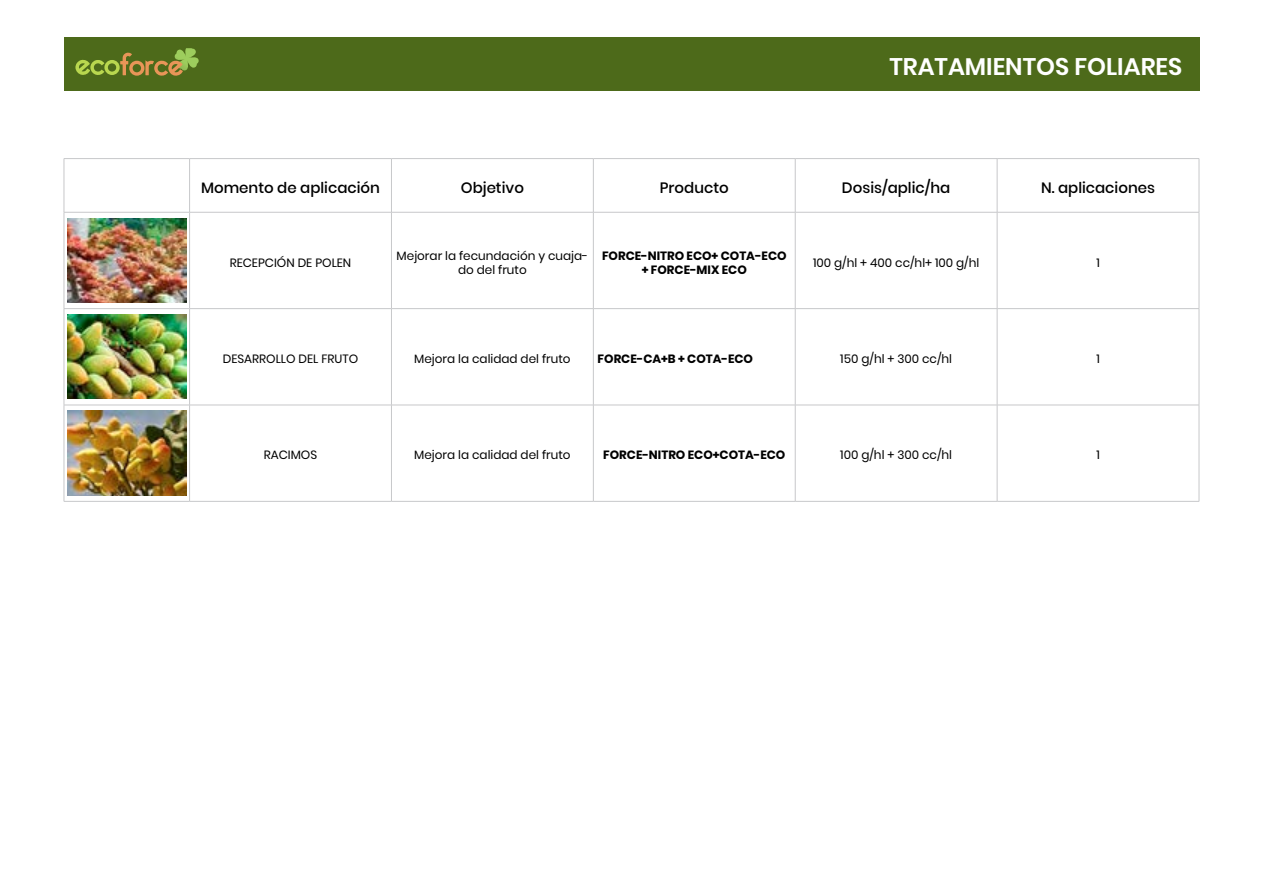
<style>
.page{position:relative;width:1263px;height:893px;background:#fff}
.page>*{position:absolute;margin:0;border:0;box-sizing:border-box;transform-origin:0 0}
.t1{font:600 24px "Poppins";color:#fff}
.t2{font:500 15px "Poppins";color:#000}
.t3{font:12px/14.4px "Poppins";color:#000;text-align:center}
.t4{font:700 12px/14.4px "Poppins";color:#000;text-align:center}
</style>
<div class="page">
<div style="left:64px;top:37px;width:1135px;height:53px;background:#4d6a1a"></div>
<svg style="left:75px;top:48px;width:124px;height:28px"></svg>
<hr style="left:64px;top:158px;width:126px;height:1px;background:#c7c8ca">
<hr style="left:391px;top:158px;width:202px;height:1px;background:#c7c8ca">
<hr style="left:593px;top:158px;width:202px;height:1px;background:#c7c8ca">
<hr style="left:795px;top:158px;width:202px;height:1px;background:#c7c8ca">
<hr style="left:997px;top:158px;width:202px;height:1px;background:#c7c8ca">
<hr style="left:64px;top:159px;width:1px;height:53px;background:#c7c8ca">
<hr style="left:593px;top:159px;width:1px;height:53px;background:#c7c8ca">
<hr style="left:795px;top:159px;width:1px;height:53px;background:#c7c8ca">
<hr style="left:997px;top:159px;width:1px;height:53px;background:#c7c8ca">
<hr style="left:1199px;top:159px;width:1px;height:53px;background:#c7c8ca">
<hr style="left:64px;top:212px;width:126px;height:1px;background:#c7c8ca">
<hr style="left:64px;top:212px;width:1px;height:96px;background:#c7c8ca">
<hr style="left:391px;top:212px;width:202px;height:1px;background:#c7c8ca">
<hr style="left:593px;top:212px;width:202px;height:1px;background:#c7c8ca">
<hr style="left:593px;top:212px;width:1px;height:96px;background:#c7c8ca">
<hr style="left:795px;top:212px;width:202px;height:1px;background:#c7c8ca">
<hr style="left:795px;top:212px;width:1px;height:96px;background:#c7c8ca">
<hr style="left:997px;top:212px;width:202px;height:1px;background:#c7c8ca">
<hr style="left:997px;top:212px;width:1px;height:96px;background:#c7c8ca">
<hr style="left:1199px;top:212px;width:1px;height:96px;background:#c7c8ca">
<hr style="left:64px;top:308px;width:126px;height:1px;background:#c7c8ca">
<hr style="left:64px;top:309px;width:1px;height:96px;background:#c7c8ca">
<hr style="left:391px;top:308px;width:202px;height:1px;background:#c7c8ca">
<hr style="left:593px;top:308px;width:202px;height:1px;background:#c7c8ca">
<hr style="left:593px;top:309px;width:1px;height:96px;background:#c7c8ca">
<hr style="left:795px;top:308px;width:202px;height:1px;background:#c7c8ca">
<hr style="left:795px;top:309px;width:1px;height:96px;background:#c7c8ca">
<hr style="left:997px;top:308px;width:202px;height:1px;background:#c7c8ca">
<hr style="left:997px;top:309px;width:1px;height:96px;background:#c7c8ca">
<hr style="left:1199px;top:309px;width:1px;height:96px;background:#c7c8ca">
<hr style="left:64px;top:405px;width:126px;height:1px;background:#c7c8ca">
<hr style="left:64px;top:405px;width:1px;height:96px;background:#c7c8ca">
<hr style="left:391px;top:405px;width:202px;height:1px;background:#c7c8ca">
<hr style="left:593px;top:405px;width:202px;height:1px;background:#c7c8ca">
<hr style="left:593px;top:405px;width:1px;height:96px;background:#c7c8ca">
<hr style="left:795px;top:405px;width:202px;height:1px;background:#c7c8ca">
<hr style="left:795px;top:405px;width:1px;height:96px;background:#c7c8ca">
<hr style="left:997px;top:405px;width:202px;height:1px;background:#c7c8ca">
<hr style="left:997px;top:405px;width:1px;height:96px;background:#c7c8ca">
<hr style="left:1199px;top:405px;width:1px;height:96px;background:#c7c8ca">
<hr style="left:64px;top:501px;width:126px;height:1px;background:#c7c8ca">
<hr style="left:391px;top:501px;width:202px;height:1px;background:#c7c8ca">
<hr style="left:593px;top:501px;width:202px;height:1px;background:#c7c8ca">
<hr style="left:795px;top:501px;width:202px;height:1px;background:#c7c8ca">
<hr style="left:997px;top:501px;width:202px;height:1px;background:#c7c8ca">
<hr style="left:190px;top:158px;width:201px;height:1px;background:#c7c8ca">
<hr style="left:189px;top:159px;width:1px;height:53px;background:#c7c8ca">
<hr style="left:391px;top:159px;width:1px;height:53px;background:#c7c8ca">
<hr style="left:190px;top:212px;width:201px;height:1px;background:#c7c8ca">
<hr style="left:189px;top:212px;width:1px;height:96px;background:#c7c8ca">
<hr style="left:391px;top:212px;width:1px;height:96px;background:#c7c8ca">
<hr style="left:190px;top:308px;width:201px;height:1px;background:#c7c8ca">
<hr style="left:189px;top:309px;width:1px;height:96px;background:#c7c8ca">
<hr style="left:391px;top:309px;width:1px;height:96px;background:#c7c8ca">
<hr style="left:190px;top:405px;width:201px;height:1px;background:#c7c8ca">
<hr style="left:189px;top:405px;width:1px;height:96px;background:#c7c8ca">
<hr style="left:391px;top:405px;width:1px;height:96px;background:#c7c8ca">
<hr style="left:190px;top:501px;width:201px;height:1px;background:#c7c8ca">
<img style="left:67px;top:218px;width:119px;height:85px">
<img style="left:67px;top:315px;width:119px;height:84px">
<img style="left:67px;top:411px;width:119px;height:84px">
<h1 class="t1" style="left:889px;top:53px;width:294px">TRATAMIENTOS FOLIARES</h1>
<p class="t2" style="left:201px;top:179px;width:180px">Momento de aplicación</p>
<p class="t2" style="left:461px;top:179px;width:65px">Objetivo</p>
<p class="t2" style="left:660px;top:179px;width:70px">Producto</p>
<p class="t2" style="left:842px;top:179px;width:110px">Dosis/aplic/ha</p>
<p class="t2" style="left:1041px;top:179px;width:115px">N. aplicaciones</p>
<p class="t3" style="left:230px;top:255px;width:123px">RECEPCIÓN DE POLEN</p>
<p class="t3" style="left:397px;top:248px;width:193px">Mejorar la fecundación y cuaja&shy;do del fruto</p>
<p class="t4" style="left:602px;top:248px;width:186px">FORCE-NITRO ECO+ COTA-ECO + FORCE-MIX ECO</p>
<p class="t3" style="left:813px;top:255px;width:168px">100 g/hl + 400 cc/hl+ 100 g/hl</p>
<p class="t3" style="left:1096px;top:255px;width:5px">1</p>
<p class="t3" style="left:223px;top:352px;width:137px">DESARROLLO DEL FRUTO</p>
<p class="t3" style="left:414px;top:352px;width:158px">Mejora la calidad del fruto</p>
<p class="t4" style="left:598px;top:352px;width:157px">FORCE-CA+B + COTA-ECO</p>
<p class="t3" style="left:840px;top:352px;width:113px">150 g/hl + 300 cc/hl</p>
<p class="t3" style="left:1096px;top:352px;width:5px">1</p>
<p class="t3" style="left:264px;top:448px;width:55px">RACIMOS</p>
<p class="t3" style="left:414px;top:448px;width:158px">Mejora la calidad del fruto</p>
<p class="t4" style="left:603px;top:448px;width:184px">FORCE-NITRO ECO+COTA-ECO</p>
<p class="t3" style="left:840px;top:448px;width:113px">100 g/hl + 300 cc/hl</p>
<p class="t3" style="left:1096px;top:448px;width:5px">1</p>
</div>
